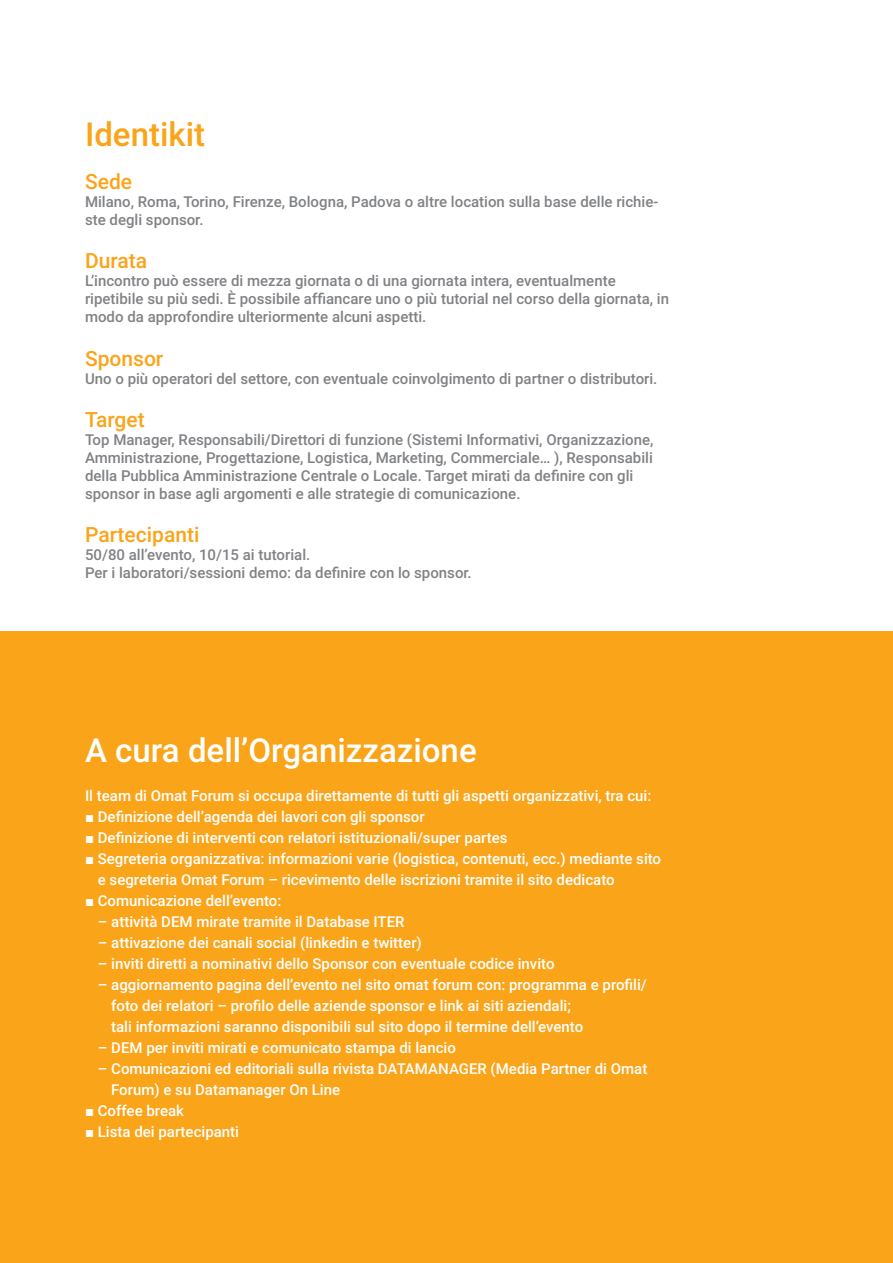
<style>
.page{position:relative;width:893px;height:1263px;background:#fff}
.page>*{position:absolute;margin:0;border:0;box-sizing:border-box;transform-origin:0 0}
.t1{font:500 33px "Roboto";color:#fff}
.t2{font:500 33px "Roboto";color:#faa41a}
.t3{font:500 21px "Roboto";color:#faa41a}
.t4{font:500 15px/21px "Roboto";color:#fff}
.t5{font:500 15px/18px "Roboto";color:#808285}
.s1{font-family:"Arial";font-weight:400}
</style>
<div class="page">
<div style="left:0;top:631px;width:893px;height:632px;background:#faa41a"></div>
<hr style="left:892px;top:0;width:1px;height:1263px;background:#408cca">
<h1 class="t2" style="left:85px;top:111px;width:122px">Identikit</h1>
<h2 class="t3" style="left:85px;top:167px;width:49px">Sede</h2>
<p class="t5" style="left:85px;top:192px;width:575px">Milano, Roma, Torino, Firenze, Bologna, Padova o altre location sulla base delle richie&shy;ste degli sponsor.</p>
<h2 class="t3" style="left:85px;top:246px;width:64px">Durata</h2>
<p class="t5" style="left:85px;top:271px;width:585px">L’incontro può essere di mezza giornata o di una giornata intera, eventualmente ripetibile su più sedi. È possibile affiancare uno o più tutorial nel corso della giornata, in modo da approfondire ulteriormente alcuni aspetti.</p>
<h2 class="t3" style="left:85px;top:343px;width:80px">Sponsor</h2>
<p class="t5" style="left:85px;top:369px;width:574px">Uno o più operatori del settore, con eventuale coinvolgimento di partner o distributori.</p>
<h2 class="t3" style="left:85px;top:405px;width:61px">Target</h2>
<p class="t5" style="left:85px;top:430px;width:570px">Top Manager, Responsabili/Direttori di funzione (Sistemi Informativi, Organizzazione, Amministrazione, Progettazione, Logistica, Marketing, Commerciale… ), Responsabili della Pubblica Amministrazione Centrale o Locale. Target mirati da definire con gli sponsor in base agli argomenti e alle strategie di comunicazione.</p>
<h2 class="t3" style="left:85px;top:520px;width:116px">Partecipanti</h2>
<p class="t5" style="left:85px;top:545px;width:388px">50/80 all’evento, 10/15 ai tutorial.<br>Per i laboratori/sessioni demo: da definire con lo sponsor.</p>
<h1 class="t1" style="left:85px;top:727px;width:393px">A cura dell’Organizzazione</h1>
<p class="t4" style="left:85px;top:784px;width:568px">Il team di Omat Forum si occupa direttamente di tutti gli aspetti organizzativi, tra cui:</p>
<p class="t4" style="left:85px;top:805px;width:341px"><span class="s1">■</span> Definizione dell’agenda dei lavori con gli sponsor</p>
<p class="t4" style="left:85px;top:826px;width:424px"><span class="s1">■</span> Definizione di interventi con relatori istituzionali/super partes</p>
<p class="t4" style="left:98px;top:847px;width:565px;text-indent:-13px"><span class="s1">■</span> Segreteria organizzativa: informazioni varie (logistica, contenuti, ecc.) mediante sito e segreteria Omat Forum – ricevimento delle iscrizioni tramite il sito dedicato</p>
<p class="t4" style="left:85px;top:889px;width:198px"><span class="s1">■</span> Comunicazione dell’evento:</p>
<p class="t4" style="left:98px;top:910px;width:308px">– attività DEM mirate tramite il Database ITER</p>
<p class="t4" style="left:98px;top:931px;width:326px">– attivazione dei canali social (linkedin e twitter)</p>
<p class="t4" style="left:98px;top:952px;width:458px">– inviti diretti a nominativi dello Sponsor con eventuale codice invito</p>
<p class="t4" style="left:111px;top:973px;width:537px;text-indent:-13px">– aggiornamento pagina dell’evento nel sito omat forum con: programma e profili/ foto dei relatori – profilo delle aziende sponsor e link ai siti aziendali;<br>tali informazioni saranno disponibili sul sito dopo il termine dell’evento</p>
<p class="t4" style="left:98px;top:1036px;width:360px">– DEM per inviti mirati e comunicato stampa di lancio</p>
<p class="t4" style="left:111px;top:1057px;width:538px;text-indent:-13px">– Comunicazioni ed editoriali sulla rivista DATAMANAGER (Media Partner di Omat<br>Forum) e su Datamanager On Line</p>
<p class="t4" style="left:85px;top:1099px;width:100px"><span class="s1">■</span> Coffee break</p>
<p class="t4" style="left:85px;top:1120px;width:156px"><span class="s1">■</span> Lista dei partecipanti</p>
</div>
